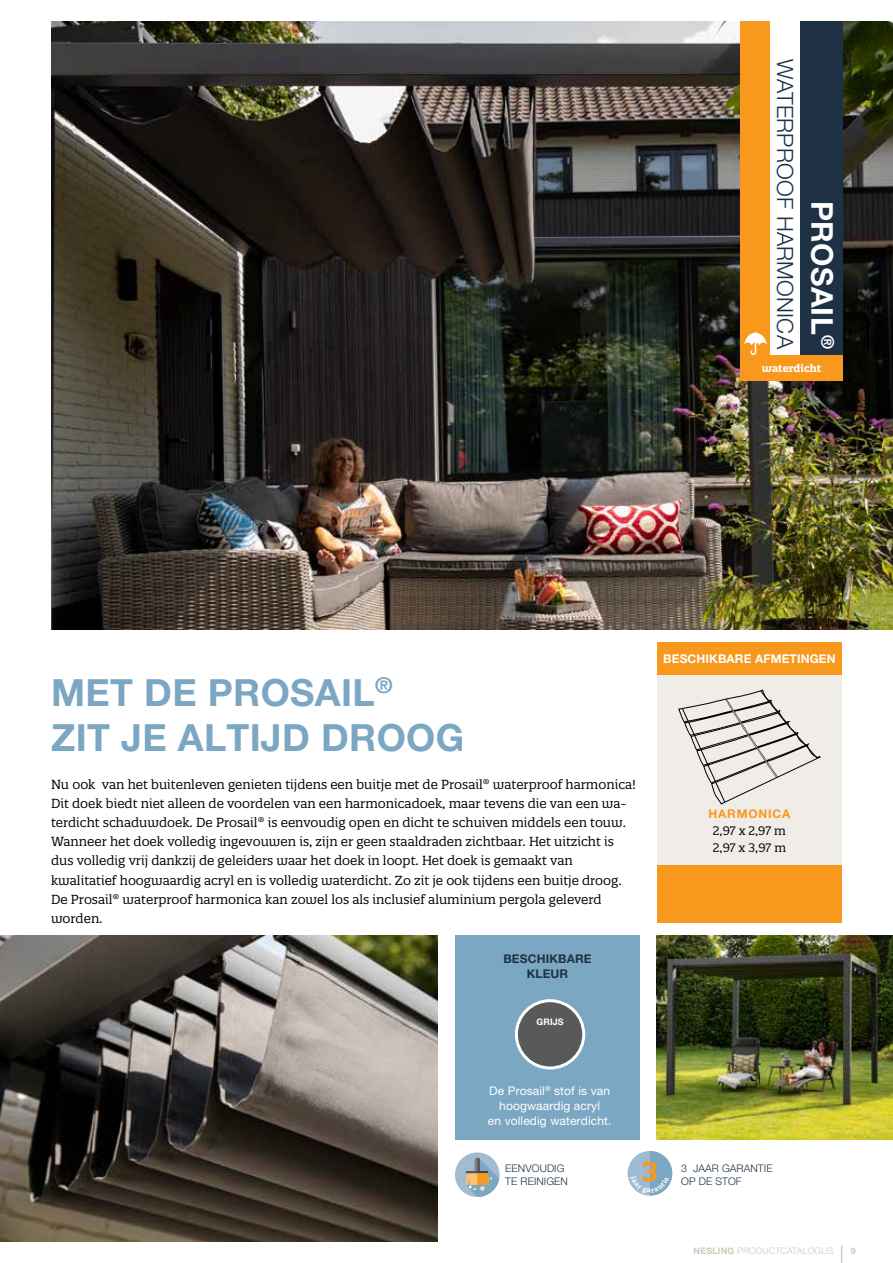
<style>
.page{position:relative;width:893px;height:1263px;background:#fff}
.page>*{position:absolute;margin:0;border:0;box-sizing:border-box;transform-origin:0 0}
.t1{font:700 37.5px/44.7px "Helvetica Neue LT Pro";letter-spacing:.01em;color:#7ba7c3}
.t2{font:700 30px "Helvetica Neue LT Pro";letter-spacing:.01em;color:#fff}
.t3{font:300 22.5px "Helvetica Neue LT Pro";letter-spacing:.01em;color:#1f3245}
.t4{font:12.75px/19.2px "Quatro Slab";color:#000}
.t5{font:12px/15px "Helvetica Neue LT Pro";letter-spacing:.01em;color:#fff;text-align:center}
.t6{font:700 12px "Helvetica Neue LT Pro";letter-spacing:.01em;color:#fff}
.t7{font:12px/17.1px "Quatro Slab";color:#000}
.t8{font:700 12px/15px "Helvetica Neue LT Pro";letter-spacing:.01em;color:#1f3245;text-align:center}
.t9{font:700 12px "Helvetica Neue LT Pro";letter-spacing:.07em;color:#f8991d}
.t10{font:300 10.5px/13.5px "Helvetica Neue LT Pro";letter-spacing:.01em;color:#1f3245}
.t11{font:700 10.5px "Quatro Slab";color:#fff}
.t12{font:300 9px "Helvetica Neue LT Pro";letter-spacing:.02em;color:#d4c7ba}
.t13{font:700 9px "Helvetica Neue LT Pro";color:#fff}
.t14{font:700 9px "Helvetica Neue LT Pro";color:#d4c7ba}
.s1{font-weight:700}
</style>
<div class="page">
<div style="left:455px;top:935px;width:185px;height:205px;background:#7ba7c3"></div>
<img style="left:51px;top:21px;width:842px;height:608px">
<img style="left:0;top:935px;width:438px;height:307px">
<img style="left:657px;top:935px;width:236px;height:205px">
<svg style="left:841px;top:1246px;width:1px;height:17px"></svg>
<div style="left:516px;top:1001px;width:68px;height:67px;background:#58595b;border-radius:50%"></div>
<div style="left:515px;top:999px;width:70px;height:70px;border:3px solid #fff;border-radius:50%"></div>
<div style="left:657px;top:650px;width:185px;height:216px;background:#f0ece8"></div>
<svg style="left:678px;top:690px;width:143px;height:114px"></svg>
<div style="left:657px;top:642px;width:185px;height:33px;background:#f8991d"></div>
<div style="left:455px;top:1152px;width:45px;height:45px;background:#9fbcd0;border-radius:50%"></div>
<svg style="left:466px;top:1158px;width:33px;height:39px"></svg>
<div style="left:741px;top:21px;width:102px;height:360px;background:#f8991d"></div>
<div style="left:800px;top:21px;width:43px;height:334px;background:#1f3245"></div>
<div style="left:770px;top:21px;width:30px;height:334px;background:#fff"></div>
<svg style="left:744px;top:332px;width:23px;height:23px"></svg>
<div style="left:657px;top:865px;width:185px;height:58px;background:#f8991d"></div>
<div style="left:628px;top:1151px;width:44px;height:45px;background:#9dbcd2;border-radius:50%"></div>
<svg style="left:630px;top:1151px;width:42px;height:45px"></svg>
<h3 class="t3" style="left:799px;top:59px;width:292px;rotate:90deg">WATERPROOF HARMONICA</h3>
<p class="t11" style="left:762px;top:361px;width:61px">waterdicht</p>
<h2 class="t2" style="left:841px;top:201px;width:149px;rotate:90deg">PROSAIL<sup>®</sup></h2>
<h1 class="t1" style="left:51px;top:669px;width:415px">MET DE PROSAIL<sup>®<br></sup>ZIT JE ALTIJD DROOG</h1>
<p class="t4" style="left:51px;top:775px;width:587px">Nu ook van het buitenleven genieten tijdens een buitje met de Prosail® waterproof harmonica!<br>Dit doek biedt niet alleen de voordelen van een harmonicadoek, maar tevens die van een wa&shy;terdicht schaduwdoek. De Prosail® is eenvoudig open en dicht te schuiven middels een touw.<br>Wanneer het doek volledig ingevouwen is, zijn er geen staaldraden zichtbaar. Het uitzicht is dus volledig vrij dankzij de geleiders waar het doek in loopt. Het doek is gemaakt van kwalitatief hoogwaardig acryl en is volledig waterdicht. Zo zit je ook tijdens een buitje droog.<br>De Prosail® waterproof harmonica kan zowel los als inclusief aluminium pergola geleverd worden.</p>
<p class="t8" style="left:503px;top:951px;width:90px">BESCHIKBARE<br>KLEUR</p>
<p class="t13" style="left:536px;top:1016px;width:29px">GRIJS</p>
<p class="t5" style="left:488px;top:1083px;width:125px">De Prosail<sup>®</sup> stof is van hoogwaardig acryl<br>en volledig waterdicht.</p>
<p class="t6" style="left:663px;top:651px;width:174px">BESCHIKBARE AFMETINGEN</p>
<p class="t9" style="left:709px;top:807px;width:83px">HARMONICA</p>
<p class="t7" style="left:713px;top:822px;width:75px">2,97 x 2,97 m<br>2,97 x 3,97 m</p>
<p class="t10" style="left:505px;top:1161px;width:64px">EENVOUDIG<br>TE REINIGEN</p>
<p class="t10" style="left:681px;top:1161px;width:93px">3 JAAR GARANTIE<br>OP DE STOF</p>
<p class="t12" style="left:693px;top:1245px;width:141px"><span class="s1">NESLING</span> PRODUCTCATALOGUS</p>
<p class="t14" style="left:851px;top:1245px;width:7px">9</p>
</div>
